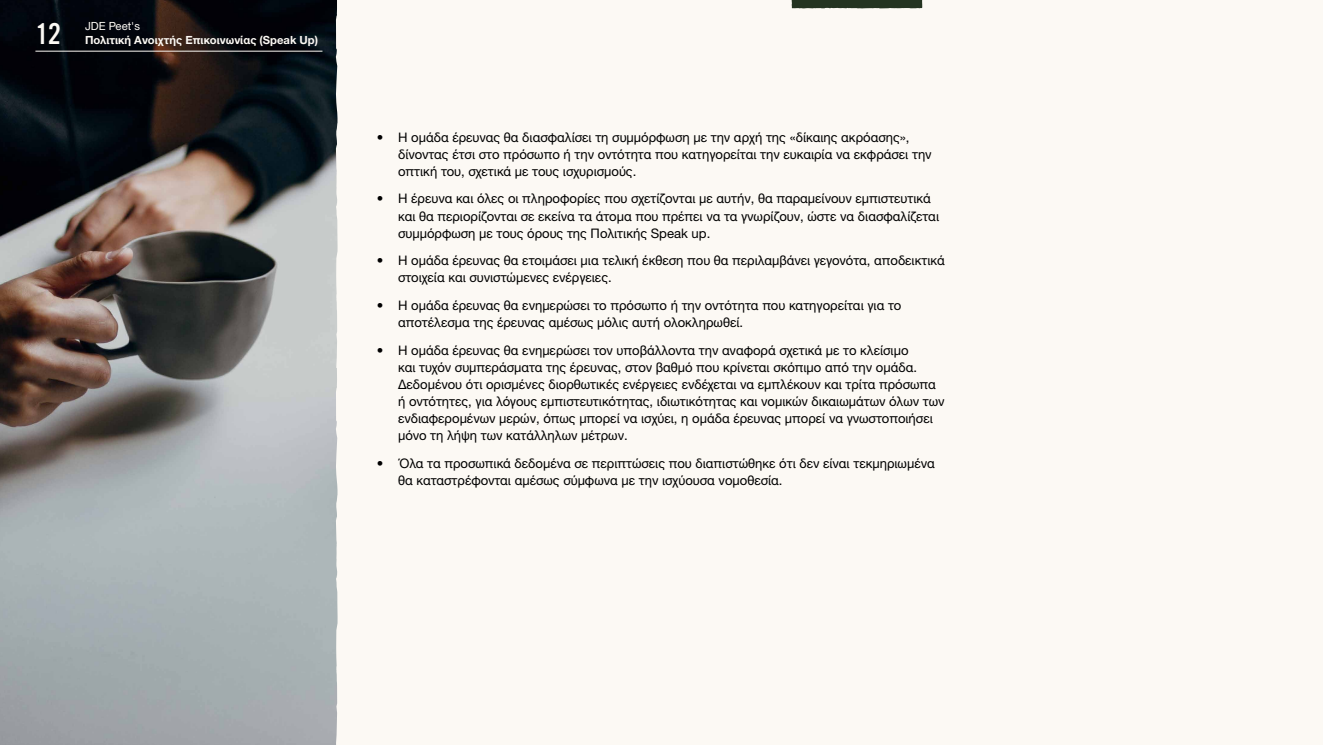
<style>
.page{position:relative;width:1323px;height:745px;background:#fff}
.page>*{position:absolute;margin:0;border:0;box-sizing:border-box;transform-origin:0 0}
.t1{font:31.25px "Alt Got Pro No 3 Alt";color:#fcf9f4}
.t2{font:13.12px/17px "Helvetica Neue LTW1 G";color:#000}
.t3{font:700 11.25px "Helvetica Neue LTW1 G";color:#fcf9f4}
.t4{font:11.25px "Helvetica Neue LTW1 G";color:#fcf9f4}
</style>
<div class="page">
<div style="left:0;top:0;width:1323px;height:744px;background:#fcf9f4"></div>
<img style="left:0;top:0;width:338px;height:744px">
<svg style="left:792px;top:0;width:130px;height:8px"></svg>
<hr style="left:35px;top:51px;width:287px;height:1px;background:#fcf9f4">
<h1 class="t1" style="left:35px;top:17px;width:27px">12</h1>
<p class="t4" style="left:85px;top:19px;width:56px">JDE Peet's</p>
<p class="t3" style="left:85px;top:33px;width:235px">Πολιτική Ανοιχτής Επικοινωνίας (Speak Up)</p>
<p class="t2" style="left:398px;top:128px;width:535px;text-indent:-21px">• Η ομάδα έρευνας θα διασφαλίσει τη συμμόρφωση με την αρχή της «δίκαιης ακρόασης», δίνοντας έτσι στο πρόσωπο ή την οντότητα που κατηγορείται την ευκαιρία να εκφράσει την οπτική του, σχετικά με τους ισχυρισμούς.</p>
<p class="t2" style="left:398px;top:190px;width:542px;text-indent:-21px">• Η έρευνα και όλες οι πληροφορίες που σχετίζονται με αυτήν, θα παραμείνουν εμπιστευτικά και θα περιορίζονται σε εκείνα τα άτομα που πρέπει να τα γνωρίζουν, ώστε να διασφαλίζεται συμμόρφωση με τους όρους της Πολιτικής Speak up.</p>
<p class="t2" style="left:398px;top:252px;width:548px;text-indent:-21px">• Η ομάδα έρευνας θα ετοιμάσει μια τελική έκθεση που θα περιλαμβάνει γεγονότα, αποδεικτικά στοιχεία και συνιστώμενες ενέργειες.</p>
<p class="t2" style="left:398px;top:296px;width:505px;text-indent:-21px">• Η ομάδα έρευνας θα ενημερώσει το πρόσωπο ή την οντότητα που κατηγορείται για το αποτέλεσμα της έρευνας αμέσως μόλις αυτή ολοκληρωθεί.</p>
<p class="t2" style="left:398px;top:341px;width:548px;text-indent:-21px">• Η ομάδα έρευνας θα ενημερώσει τον υποβάλλοντα την αναφορά σχετικά με το κλείσιμο<br>και τυχόν συμπεράσματα της έρευνας, στον βαθμό που κρίνεται σκόπιμο από την ομάδα.<br>Δεδομένου ότι ορισμένες διορθωτικές ενέργειες ενδέχεται να εμπλέκουν και τρίτα πρόσωπα ή οντότητες, για λόγους εμπιστευτικότητας, ιδιωτικότητας και νομικών δικαιωμάτων όλων των ενδιαφερομένων μερών, όπως μπορεί να ισχύει, η ομάδα έρευνας μπορεί να γνωστοποιήσει μόνο τη λήψη των κατάλληλων μέτρων.</p>
<p class="t2" style="left:398px;top:454px;width:538px;text-indent:-21px">• Όλα τα προσωπικά δεδομένα σε περιπτώσεις που διαπιστώθηκε ότι δεν είναι τεκμηριωμένα θα καταστρέφονται αμέσως σύμφωνα με την ισχύουσα νομοθεσία.</p>
</div>
